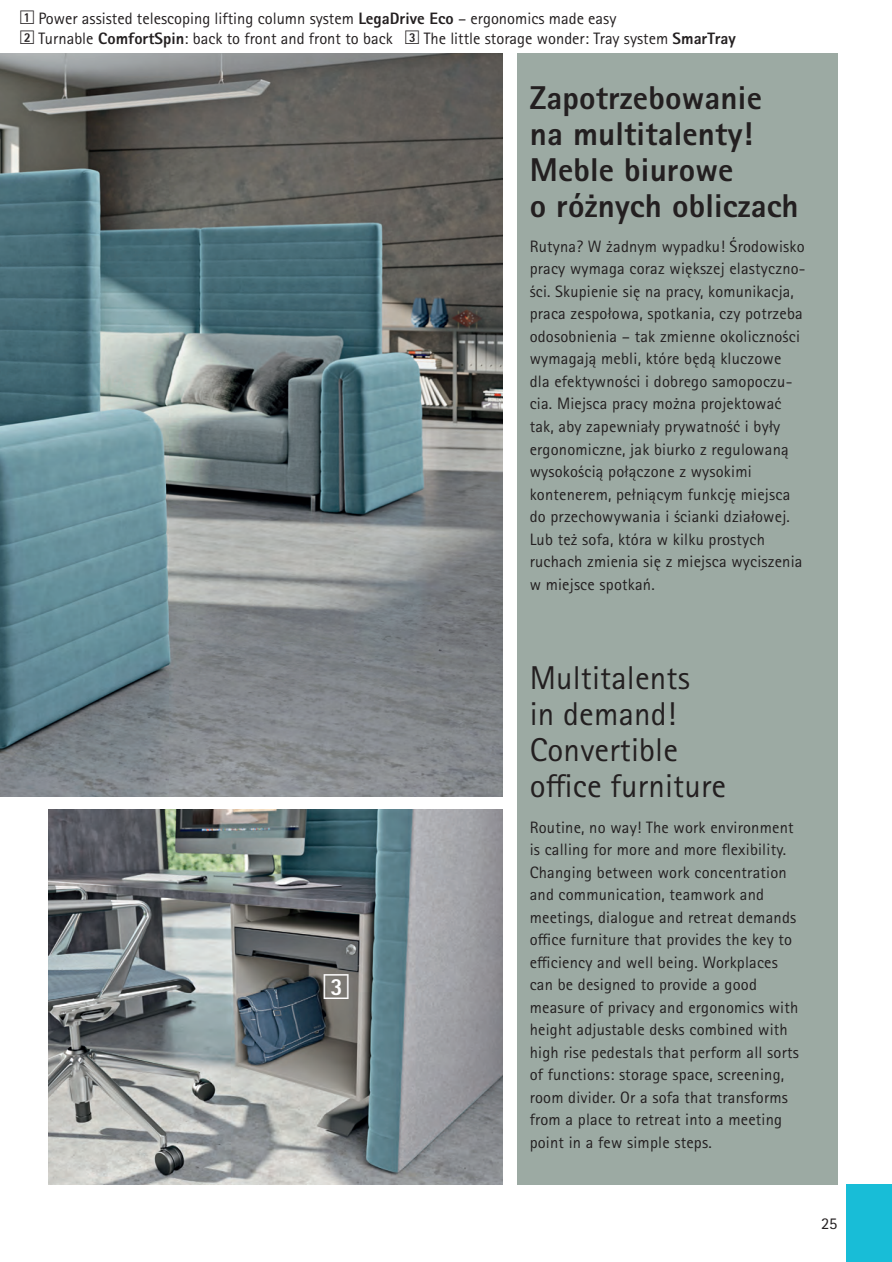
<style>
.page{position:relative;width:892px;height:1262px;background:#fff}
.page>*{position:absolute;margin:0;border:0;box-sizing:border-box;transform-origin:0 0}
.t1{font:36px "Hettich PI";color:#fff}
.t2{font:800 33px/36px "Rotis Sans Serif Pro Cyr";letter-spacing:.005em;color:#231f20}
.t3{font:33px/36px "Rotis Sans Serif Pro Cyr";letter-spacing:.005em;color:#231f20}
.t4{font:16.5px/22.5px "Rotis Sans Serif Pro Cyr";letter-spacing:.01em;color:#231f20}
.s1{font-family:"Hettich PI";font-size:19.5px}
.s2{font-weight:800}
</style>
<div class="page">
<div style="left:845px;top:1183px;width:46px;height:78px;background:#18bdd7"></div>
<img style="left:0;top:53px;width:502px;height:743px">
<img style="left:48px;top:809px;width:454px;height:374px">
<div style="left:517px;top:53px;width:320px;height:1130px;background:#9caaa3"></div>
<p class="t4" style="left:20px;top:8px;width:597px"><span class="s1">!</span> Power assisted telescoping lifting column system <span class="s2">LegaDrive Eco</span> – ergonomics made easy</p>
<p class="t4" style="left:20px;top:27px;width:716px"><span class="s1">„</span> Turnable <span class="s2">ComfortSpin</span>: back to front and front to back <span class="s1">§</span> The little storage wonder: Tray system <span class="s2">SmarTray</span></p>
<p class="t2" style="left:529px;top:79px;width:234px">Zapotrzebowanie na multitalenty!</p>
<p class="t2" style="left:529px;top:151px;width:270px">Meble biurowe<br>o różnych obliczach</p>
<p class="t4" style="left:529px;top:235px;width:277px">Rutyna? W żadnym wypadku! Środowisko pracy wymaga coraz większej elastyczno&shy;ści. Skupienie się na pracy, komunikacja, praca zespołowa, spotkania, czy potrzeba odosobnienia – tak zmienne okoliczności wymagają mebli, które będą kluczowe dla efektywności i dobrego samopoczu&shy;cia. Miejsca pracy można projektować tak, aby zapewniały prywatność i były ergonomiczne, jak biurko z regulowaną wysokością połączone z wysokimi kontenerem, pełniącym funkcję miejsca do przechowywania i ścianki działowej.<br>Lub też sofa, która w kilku prostych ruchach zmienia się z miejsca wyciszenia w miejsce spotkań.</p>
<p class="t1" style="left:323px;top:973px;width:26px">§</p>
<p class="t3" style="left:529px;top:660px;width:162px">Multitalents</p>
<p class="t3" style="left:529px;top:696px;width:150px">in demand!<br>Convertible</p>
<p class="t3" style="left:529px;top:768px;width:198px">office furniture</p>
<p class="t4" style="left:529px;top:815px;width:270px">Routine, no way! The work environment is calling for more and more flexibility.<br>Changing between work concentration and communication, teamwork and meetings, dialogue and retreat demands office furniture that provides the key to efficiency and well being. Workplaces can be designed to provide a good measure of privacy and ergonomics with height adjustable desks combined with high rise pedestals that perform all sorts of functions: storage space, screening, room divider. Or a sofa that transforms from a place to retreat into a meeting point in a few simple steps.</p>
<p class="t4" style="left:820px;top:1212px;width:18px">25</p>
</div>
